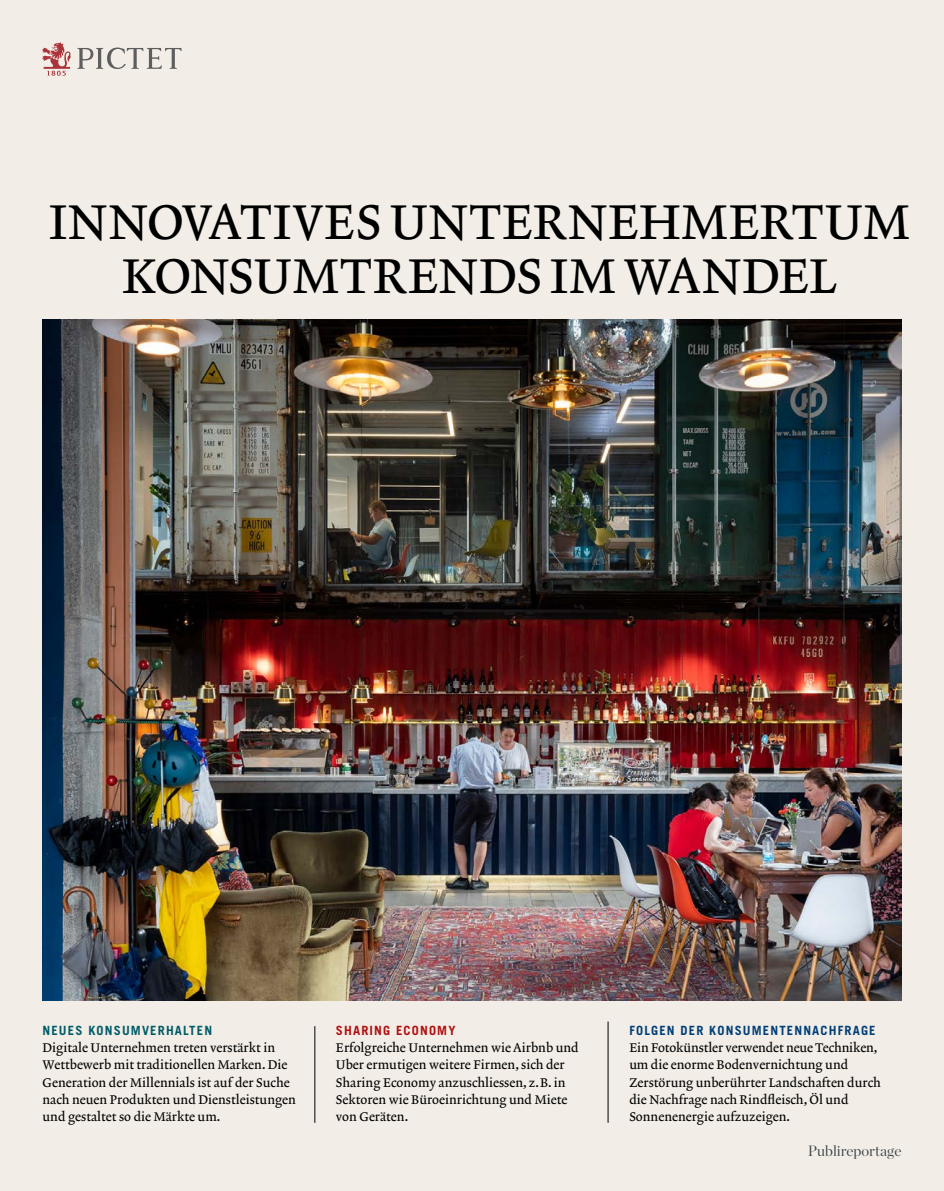
<style>
.page{position:relative;width:944px;height:1191px;background:#f2eee7}
.page>*{position:absolute;margin:0;border:0;box-sizing:border-box;transform-origin:0 0}
.t1{font:49.5px/54px "Lexicon No 2 Roman A Txt";letter-spacing:.015em;color:#000;text-align:center}
.t2{font:300 15px "Chronicle Display";color:#384044}
.t3{font:12.75px/17.2px "Lexicon No 2 Roman A Txt";color:#000}
.t4{font:700 12.75px "Trade Gothic LT Std";letter-spacing:.09em;color:#003e78}
.t5{font:700 12.75px "Trade Gothic LT Std";letter-spacing:.09em;color:#005b67}
.t6{font:700 12.75px "Trade Gothic LT Std";letter-spacing:.09em;color:#b20e10}
</style>
<div class="page">
<svg style="left:77px;top:48px;width:105px;height:21px"></svg>
<svg style="left:42px;top:42px;width:29px;height:34px"></svg>
<hr style="left:315px;top:1026px;width:1px;height:96px;background:#000">
<hr style="left:608px;top:1021px;width:1px;height:101px;background:#000">
<img style="left:43px;top:319px;width:858px;height:681px">
<h1 class="t1" style="left:49px;top:197px;width:863px">INNOVATIVES UNTERNEHMERTUM<br>KONSUMTRENDS IM WANDEL</h1>
<p class="t5" style="left:43px;top:1022px;width:171px">NEUES KONSUMVERHALTEN</p>
<p class="t3" style="left:43px;top:1039px;width:255px">Digitale Unternehmen treten verstärkt in Wettbewerb mit traditionellen Marken. Die Generation der Millennials ist auf der Suche nach neuen Produkten und Dienstleistungen und gestaltet so die Märkte um.</p>
<p class="t6" style="left:336px;top:1022px;width:121px">SHARING ECONOMY</p>
<p class="t3" style="left:336px;top:1039px;width:244px">Erfolgreiche Unternehmen wie Airbnb und Uber ermutigen weitere Firmen, sich der Sharing Economy anzuschliessen, z.B. in Sektoren wie Büroeinrichtung und Miete von Geräten.</p>
<p class="t4" style="left:629px;top:1022px;width:248px">FOLGEN DER KONSUMENTENNACHFRAGE</p>
<p class="t3" style="left:629px;top:1039px;width:253px">Ein Fotokünstler verwendet neue Techniken, um die enorme Bodenvernichtung und Zerstörung unberührter Landschaften durch die Nachfrage nach Rindfleisch, Öl und Sonnenenergie aufzuzeigen.</p>
<p class="t2" style="left:808px;top:1138px;width:95px">Publireportage</p>
</div>
